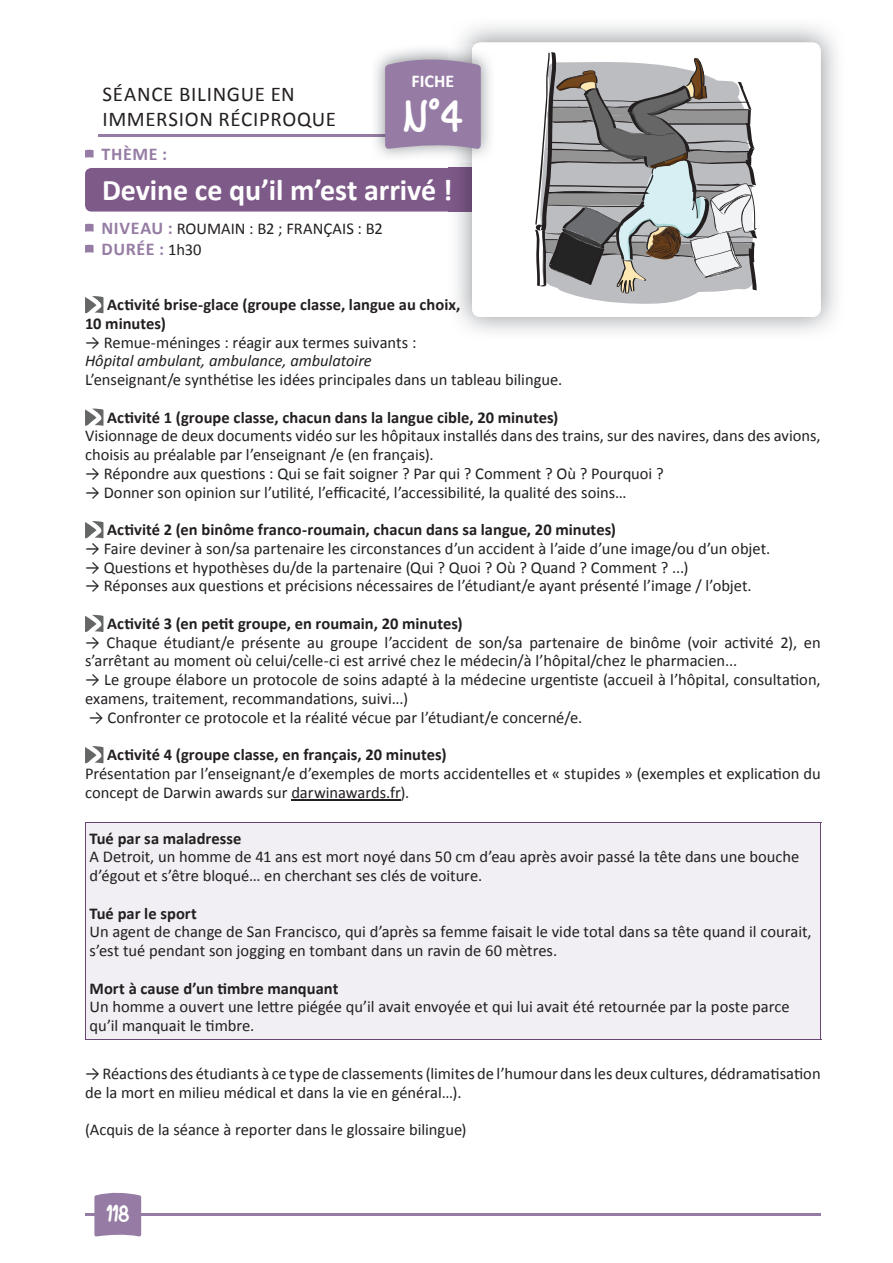
<style>
.page{position:relative;width:893px;height:1263px;background:#fff}
.page>*{position:absolute;margin:0;border:0;box-sizing:border-box;transform-origin:0 0}
.t1{font:45px "Mf Be Yourself";color:#fff}
.t2{font:700 30px "Calibri";letter-spacing:-.005em;color:#fff}
.t3{font:24px "Mf Be Yourself";color:#fff}
.t4{font:21px/25.2px "Calibri";letter-spacing:.03em;color:#231f20}
.t5{font:700 18px "Calibri";letter-spacing:.035em;color:#967ca4}
.t6{font:700 18px "Calibri";color:#fff}
.t7{font:16.5px/18.8px "Calibri";color:#231f20}
.t8{font:700 16.5px/18.8px "Calibri";color:#231f20}
.t9{font:italic 16.5px "Calibri";letter-spacing:-.005em;color:#231f20}
.s1{font-weight:700;font-size:18px;color:#967ca4}
.s2{font-weight:400;font-size:16.5px;color:#231f20}
</style>
<div class="page">
<hr style="left:85px;top:1213px;width:736px;height:3px;background:#967ca4">
<svg style="left:94px;top:1192px;width:47px;height:44px"></svg>
<div style="left:85px;top:168px;width:410px;height:44px;background:#7e5a89;border-radius:6px"></div>
<img style="left:448px;top:25px;width:389px;height:307px">
<img style="left:448px;top:168px;width:24px;height:44px">
<div style="left:472px;top:43px;width:349px;height:274px;background:#fff;border-radius:9px"></div>
<svg style="left:571px;top:294px;width:124px;height:10px"></svg>
<svg style="left:535px;top:52px;width:222px;height:242px"></svg>
<hr style="left:98px;top:135px;width:331px;height:2px;background:#967ca4">
<img style="left:371px;top:45px;width:101px;height:116px">
<img style="left:371px;top:135px;width:14px;height:2px">
<svg style="left:385px;top:57px;width:96px;height:92px"></svg>
<hr style="left:291px;top:799px;width:110px;height:1px;background:#231f20">
<svg style="left:85px;top:149px;width:9px;height:9px"></svg>
<svg style="left:85px;top:223px;width:9px;height:9px"></svg>
<svg style="left:85px;top:244px;width:9px;height:9px"></svg>
<svg style="left:85px;top:296px;width:18px;height:17px"></svg>
<svg style="left:85px;top:408px;width:18px;height:18px"></svg>
<svg style="left:85px;top:521px;width:18px;height:17px"></svg>
<svg style="left:85px;top:615px;width:18px;height:17px"></svg>
<svg style="left:85px;top:746px;width:18px;height:17px"></svg>
<div style="left:85px;top:823px;width:736px;height:216px;background:#f2eff4"></div>
<hr style="left:85px;top:822px;width:736px;height:1px;background:#694573">
<hr style="left:85px;top:823px;width:1px;height:216px;background:#694573">
<hr style="left:821px;top:823px;width:1px;height:216px;background:#694573">
<hr style="left:85px;top:1039px;width:736px;height:1px;background:#694573">
<p class="t6" style="left:412px;top:68px;width:44px">FICHE</p>
<h1 class="t1" style="left:403px;top:86px;width:61px">N˚4</h1>
<p class="t4" style="left:102px;top:81px;width:235px">SÉANCE BILINGUE EN<br>IMMERSION RÉCIPROQUE</p>
<p class="t5" style="left:101px;top:141px;width:67px">THÈME :</p>
<h2 class="t2" style="left:102px;top:169px;width:352px">Devine ce qu’il m’est arrivé !</h2>
<p class="t7" style="left:101px;top:218px;width:283px"><span class="s1">NIVEAU :</span> ROUMAIN : B2 ; FRANÇAIS : B2</p>
<p class="t5" style="left:101px;top:236px;width:102px">DURÉE : <span class="s2">1h30</span></p>
<p class="t8" style="left:85px;top:295px;width:377px;text-indent:22px">Activité brise-glace (groupe classe, langue au choix,<br>10 minutes)</p>
<p class="t7" style="left:85px;top:332px;width:333px">→ Remue-méninges : réagir aux termes suivants :</p>
<p class="t9" style="left:85px;top:349px;width:288px">Hôpital ambulant, ambulance, ambulatoire</p>
<p class="t7" style="left:85px;top:370px;width:479px">L’enseignant/e synthétise les idées principales dans un tableau bilingue.</p>
<p class="t8" style="left:107px;top:407px;width:453px">Activité 1 (groupe classe, chacun dans la langue cible, 20 minutes)</p>
<p class="t7" style="left:85px;top:426px;width:737px">Visionnage de deux documents vidéo sur les hôpitaux installés dans des trains, sur des navires, dans des avions, choisis au préalable par l’enseignant /e (en français).</p>
<p class="t7" style="left:85px;top:463px;width:580px">→ Répondre aux questions : Qui se fait soigner ? Par qui ? Comment ? Où ? Pourquoi ?</p>
<p class="t7" style="left:85px;top:482px;width:543px">→ Donner son opinion sur l’utilité, l’efficacité, l’accessibilité, la qualité des soins…</p>
<p class="t8" style="left:107px;top:520px;width:510px">Activité 2 (en binôme franco-roumain, chacun dans sa langue, 20 minutes)</p>
<p class="t7" style="left:85px;top:538px;width:687px">→ Faire deviner à son/sa partenaire les circonstances d’un accident à l’aide d’une image/ou d’un objet.</p>
<p class="t7" style="left:85px;top:557px;width:605px">→ Questions et hypothèses du/de la partenaire (Qui ? Quoi ? Où ? Quand ? Comment ? ...)</p>
<p class="t7" style="left:85px;top:576px;width:668px">→ Réponses aux questions et précisions nécessaires de l’étudiant/e ayant présenté l’image / l’objet.</p>
<p class="t8" style="left:107px;top:613px;width:357px">Activité 3 (en petit groupe, en roumain, 20 minutes)</p>
<p class="t7" style="left:85px;top:632px;width:737px">→ Chaque étudiant/e présente au groupe l’accident de son/sa partenaire de binôme (voir activité 2), en s’arrêtant au moment où celui/celle-ci est arrivé chez le médecin/à l’hôpital/chez le pharmacien...</p>
<p class="t7" style="left:85px;top:670px;width:737px">→ Le groupe élabore un protocole de soins adapté à la médecine urgentiste (accueil à l’hôpital, consultation, examens, traitement, recommandations, suivi...)</p>
<p class="t7" style="left:89px;top:707px;width:495px">→ Confronter ce protocole et la réalité vécue par l’étudiant/e concerné/e.</p>
<p class="t8" style="left:107px;top:745px;width:341px">Activité 4 (groupe classe, en français, 20 minutes)</p>
<p class="t7" style="left:85px;top:763px;width:737px">Présentation par l’enseignant/e d’exemples de morts accidentelles et « stupides » (exemples et explication du concept de Darwin awards sur darwinawards.fr).</p>
<p class="t8" style="left:90px;top:828px;width:153px">Tué par sa maladresse</p>
<p class="t7" style="left:90px;top:847px;width:711px">A Detroit, un homme de 41 ans est mort noyé dans 50 cm d’eau après avoir passé la tête dans une bouche d’égout et s’être bloqué… en cherchant ses clés de voiture.</p>
<p class="t8" style="left:90px;top:903px;width:109px">Tué par le sport</p>
<p class="t7" style="left:90px;top:922px;width:724px">Un agent de change de San Francisco, qui d’après sa femme faisait le vide total dans sa tête quand il courait, s’est tué pendant son jogging en tombant dans un ravin de 60 mètres.</p>
<p class="t8" style="left:90px;top:978px;width:250px">Mort à cause d’un timbre manquant</p>
<p class="t7" style="left:90px;top:997px;width:702px">Un homme a ouvert une lettre piégée qu’il avait envoyée et qui lui avait été retournée par la poste parce qu’il manquait le timbre.</p>
<p class="t7" style="left:85px;top:1063px;width:737px">→ Réactions des étudiants à ce type de classements (limites de l’humour dans les deux cultures, dédramatisation de la mort en milieu médical et dans la vie en général…).</p>
<p class="t7" style="left:85px;top:1120px;width:383px">(Acquis de la séance à reporter dans le glossaire bilingue)</p>
<h3 class="t3" style="left:106px;top:1198px;width:24px">118</h3>
</div>
